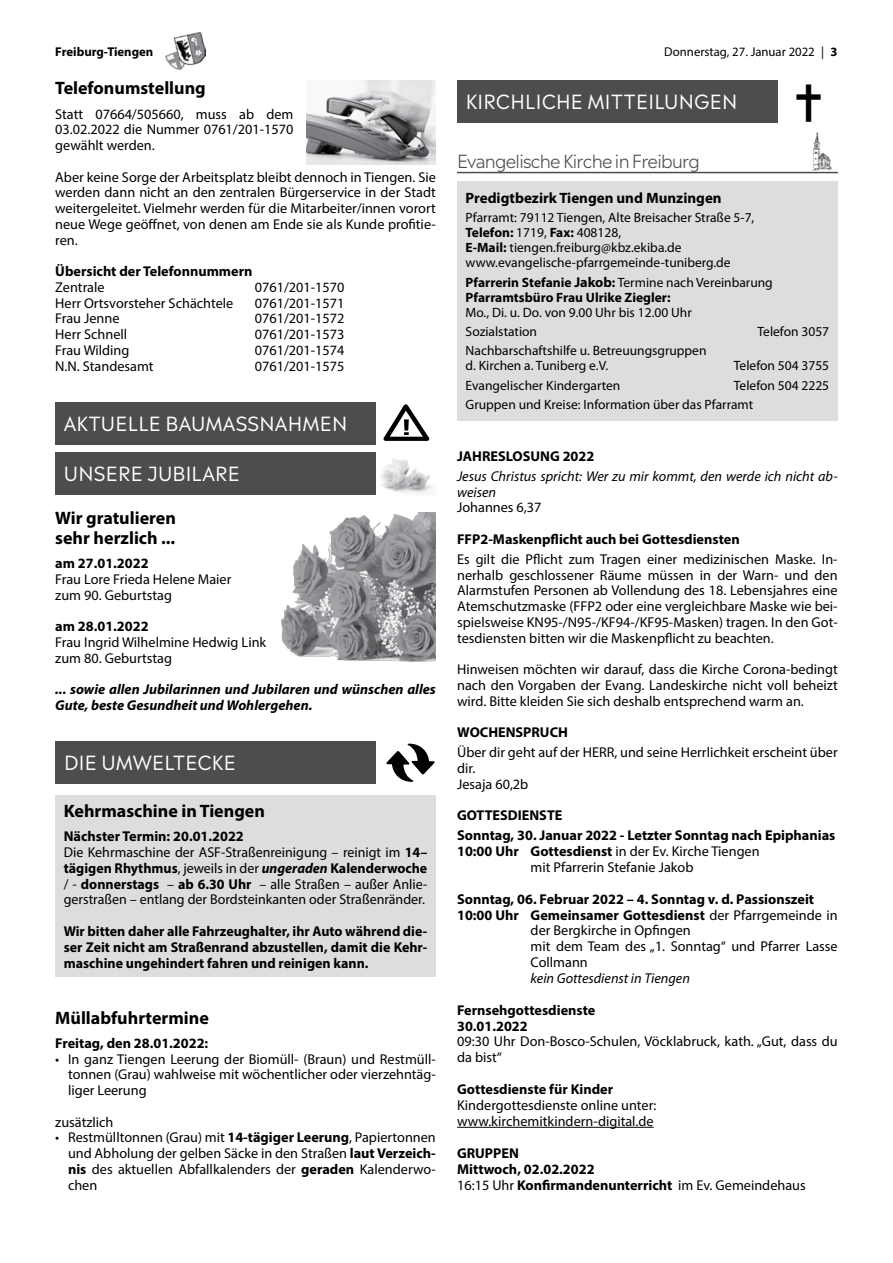
<style>
.page{position:relative;width:893px;height:1263px;background:#fff}
.page>*{position:absolute;margin:0;border:0;box-sizing:border-box;transform-origin:0 0}
.t1{font:19.35px "Madera";letter-spacing:.01em;color:#fff}
.t2{font:700 18px/20.2px "Myriad Pro";color:#000}
.t3{font:300 18px "Madera";letter-spacing:-.04em;color:#4d4d4f}
.t4{font:700 15px "Myriad Pro";color:#000}
.t5{font:14.25px/15.8px "Myriad Pro";color:#000;text-align:justify}
.t6{font:700 14.25px/15.8px "Myriad Pro";color:#000}
.t7{font:italic 700 14.25px/15.8px "Myriad Pro";color:#000}
.t8{font:italic 14.25px/15.8px "Myriad Pro";color:#000}
.t9{font:13.5px/15px "Myriad Pro";color:#000}
.t10{font:700 13.5px/15px "Myriad Pro";color:#000}
.t11{font:12.75px "Myriad Pro";color:#000}
.t12{font:700 12.75px "Myriad Pro";color:#000}
.s1{font-weight:700}
.s2{font-size:14.25px}
.s3{font-weight:400}
.s4{font-weight:700;font-style:italic}
.s5{font-style:italic}
</style>
<div class="page">
<img style="left:166px;top:31px;width:39px;height:39px">
<div style="left:55px;top:402px;width:381px;height:42px;background:#4d4d4f"></div>
<hr style="left:436px;top:402px;width:1px;height:42px;background:#4d4d4f">
<div style="left:377px;top:402px;width:59px;height:42px;background:#fff"></div>
<svg style="left:383px;top:404px;width:46px;height:37px"></svg>
<div style="left:55px;top:453px;width:381px;height:42px;background:#4d4d4f"></div>
<hr style="left:436px;top:453px;width:1px;height:42px;background:#4d4d4f">
<div style="left:377px;top:453px;width:59px;height:42px;background:#fff"></div>
<img style="left:381px;top:458px;width:52px;height:36px">
<div style="left:55px;top:741px;width:381px;height:43px;background:#4d4d4f"></div>
<div style="left:377px;top:741px;width:59px;height:43px;background:#fff"></div>
<svg style="left:386px;top:743px;width:49px;height:39px"></svg>
<hr style="left:457px;top:1127px;width:197px;height:1px;background:#000">
<div style="left:457px;top:81px;width:381px;height:42px;background:#4d4d4f"></div>
<hr style="left:838px;top:81px;width:1px;height:42px;background:#4d4d4f">
<div style="left:778px;top:81px;width:60px;height:42px;background:#fff"></div>
<div style="left:457px;top:181px;width:381px;height:240px;background:#dcddde"></div>
<hr style="left:457px;top:172px;width:381px;height:1px;background:#4d4d4f">
<img style="left:813px;top:132px;width:19px;height:38px">
<img style="left:306px;top:81px;width:130px;height:84px">
<img style="left:281px;top:513px;width:155px;height:149px">
<div style="left:55px;top:795px;width:381px;height:182px;background:#dcddde"></div>
<p class="t12" style="left:55px;top:44px;width:100px">Freiburg-Tiengen</p>
<p class="t11" style="left:664px;top:44px;width:175px">Donnerstag, 27. Januar 2022 | <span class="s1">3</span></p>
<p class="t2" style="left:55px;top:78px;width:152px">Telefonumstellung</p>
<p class="t5" style="left:55px;top:106px;width:240px">Statt 07664/505660, muss ab dem 03.02.2022 die Nummer 0761/201-1570 gewählt werden.</p>
<p class="t5" style="left:55px;top:169px;width:382px">Aber keine Sorge der Arbeitsplatz bleibt dennoch in Tiengen. Sie werden dann nicht an den zentralen Bürgerservice in der Stadt weitergeleitet. Vielmehr werden für die Mitarbeiter/innen vorort neue Wege geöffnet, von denen am Ende sie als Kunde profitie&shy;ren.</p>
<p class="t6" style="left:55px;top:263px;width:199px">Übersicht der Telefonnummern</p>
<p class="t5" style="left:55px;top:279px;width:51px">Zentrale</p>
<p class="t5" style="left:255px;top:279px;width:91px">0761/201-1570</p>
<p class="t5" style="left:55px;top:295px;width:180px">Herr Ortsvorsteher Schächtele</p>
<p class="t5" style="left:255px;top:295px;width:91px">0761/201-1571</p>
<p class="t5" style="left:55px;top:310px;width:66px">Frau Jenne</p>
<p class="t5" style="left:255px;top:310px;width:91px">0761/201-1572</p>
<p class="t5" style="left:55px;top:326px;width:74px">Herr Schnell</p>
<p class="t5" style="left:255px;top:326px;width:91px">0761/201-1573</p>
<p class="t5" style="left:55px;top:342px;width:76px">Frau Wilding</p>
<p class="t5" style="left:255px;top:342px;width:91px">0761/201-1574</p>
<p class="t5" style="left:55px;top:358px;width:100px">N.N. Standesamt</p>
<p class="t5" style="left:255px;top:358px;width:91px">0761/201-1575</p>
<h1 class="t1" style="left:466px;top:85px;width:273px">KIRCHLICHE MITTEILUNGEN</h1>
<p class="t3" style="left:457px;top:146px;width:244px">Evangelische Kirche in Freiburg</p>
<p class="t4" style="left:466px;top:188px;width:258px">Predigtbezirk Tiengen und Munzingen</p>
<p class="t9" style="left:466px;top:210px;width:290px">Pfarramt: 79112 Tiengen, Alte Breisacher Straße 5-7, <span class="s1">Telefon:</span> 1719, <span class="s1">Fax:</span> 408128,<br><span class="s1">E-Mail:</span> tiengen.freiburg@kbz.ekiba.de www.evangelische-pfarrgemeinde-tuniberg.de</p>
<p class="t10" style="left:466px;top:274px;width:309px">Pfarrerin Stefanie <span class="s2">Jakob</span>: <span class="s3">Termine nach Vereinbarung<br></span>Pfarramtsbüro Frau Ulrike Ziegler:</p>
<p class="t9" style="left:466px;top:303px;width:228px;line-height:19.2px">Mo., Di. u. Do. von 9.00 Uhr bis 12.00 Uhr<br>Sozialstation</p>
<p class="t9" style="left:757px;top:324px;width:73px">Telefon 3057</p>
<p class="t9" style="left:466px;top:343px;width:242px">Nachbarschaftshilfe u. Betreuungsgruppen d. Kirchen a. Tuniberg e.V.</p>
<p class="t9" style="left:734px;top:358px;width:97px">Telefon 504 3755</p>
<h1 class="t1" style="left:64px;top:406px;width:285px">AKTUELLE BAUMASSNAHMEN</h1>
<h1 class="t1" style="left:64px;top:457px;width:178px">UNSERE JUBILARE</h1>
<p class="t2" style="left:55px;top:507px;width:122px">Wir gratulieren sehr herzlich ...</p>
<p class="t6" style="left:55px;top:555px;width:95px">am 27.01.2022</p>
<p class="t5" style="left:55px;top:571px;width:178px">Frau Lore Frieda Helene Maier zum 90. Geburtstag</p>
<p class="t6" style="left:55px;top:618px;width:95px">am 28.01.2022</p>
<p class="t5" style="left:55px;top:634px;width:212px">Frau Ingrid Wilhelmine Hedwig Link zum 80. Geburtstag</p>
<p class="t7" style="left:55px;top:681px;width:382px">... sowie allen Jubilarinnen und Jubilaren und wünschen alles<br>Gute, beste Gesundheit und Wohlergehen.</p>
<h1 class="t1" style="left:64px;top:746px;width:173px">DIE UMWELTECKE</h1>
<p class="t2" style="left:64px;top:800px;width:203px">Kehrmaschine in Tiengen</p>
<p class="t5" style="left:64px;top:828px;width:365px;text-align:left"><span class="s1">Nächster Termin: 20.01.2022<br></span>Die Kehrmaschine der ASF-Straßenreinigung – reinigt im <span class="s1">14– tägigen Rhythmus</span>, jeweils in der <span class="s4">ungeraden</span> <span class="s1">Kalenderwoche </span>/ - <span class="s1">donnerstags</span> – <span class="s1">ab 6.30 Uhr</span> – alle Straßen – außer Anlie&shy;gerstraßen – entlang der Bordsteinkanten oder Straßenränder.</p>
<p class="t6" style="left:64px;top:923px;width:365px;text-align:justify">Wir bitten daher alle Fahrzeughalter, ihr Auto während die&shy;ser Zeit nicht am Straßenrand abzustellen, damit die Kehr&shy;maschine ungehindert fahren und reinigen kann.</p>
<p class="t2" style="left:55px;top:1007px;width:155px">Müllabfuhrtermine</p>
<p class="t6" style="left:55px;top:1035px;width:155px">Freitag, den 28.01.2022:</p>
<p class="t5" style="left:68px;top:1051px;width:369px;text-indent:-13px"><span class="s5">•</span> In ganz Tiengen Leerung der Biomüll- (Braun) und Restmüll&shy;tonnen (Grau) wahlweise mit wöchentlicher oder vierzehntäg&shy;liger Leerung</p>
<p class="t5" style="left:55px;top:1114px;width:60px">zusätzlich</p>
<p class="t5" style="left:68px;top:1129px;width:369px;text-indent:-13px"><span class="s5">•</span> Restmülltonnen (Grau) mit <span class="s1">14-tägiger Leerung</span>, Papiertonnen und Abholung der gelben Säcke in den Straßen <span class="s1">laut Verzeich&shy;nis</span> des aktuellen Abfallkalenders der <span class="s1">geraden</span> Kalenderwo&shy;chen</p>
<p class="t9" style="left:466px;top:375px;width:365px;line-height:19.2px;text-indent:268px">Telefon 504 2225<br>Gruppen und Kreise: Information über das Pfarramt</p>
<p class="t9" style="left:466px;top:377px;width:156px">Evangelischer Kindergarten</p>
<p class="t6" style="left:457px;top:448px;width:139px">JAHRESLOSUNG 2022</p>
<p class="t8" style="left:457px;top:468px;width:382px">Jesus Christus spricht: Wer zu mir kommt, den werde ich nicht ab&shy;weisen</p>
<p class="t5" style="left:457px;top:499px;width:86px">Johannes 6,37</p>
<p class="t6" style="left:457px;top:531px;width:284px">FFP2-Maskenpflicht auch bei Gottesdiensten</p>
<p class="t5" style="left:457px;top:551px;width:382px">Es gilt die Pflicht zum Tragen einer medizinischen Maske. In&shy;nerhalb geschlossener Räume müssen in der Warn- und den Alarmstufen Personen ab Vollendung des 18. Lebensjahres eine Atemschutzmaske (FFP2 oder eine vergleichbare Maske wie bei&shy;spielsweise KN95-/N95-/KF94-/KF95-Masken) tragen. In den Got&shy;tesdiensten bitten wir die Maskenpflicht zu beachten.</p>
<p class="t5" style="left:457px;top:661px;width:382px">Hinweisen möchten wir darauf, dass die Kirche Corona-bedingt nach den Vorgaben der Evang. Landeskirche nicht voll beheizt wird. Bitte kleiden Sie sich deshalb entsprechend warm an.</p>
<p class="t6" style="left:457px;top:724px;width:112px">WOCHENSPRUCH</p>
<p class="t5" style="left:457px;top:744px;width:382px;text-align:left">Über dir geht auf der HERR, und seine Herrlichkeit erscheint über dir.<br>Jesaja 60,2b</p>
<p class="t6" style="left:457px;top:805px;width:380px;line-height:20px">GOTTESDIENSTE<br>Sonntag, 30. Januar 2022 - Letzter Sonntag nach Epiphanias</p>
<p class="t5" style="left:457px;top:843px;width:304px;text-align:center"><span class="s1">10:00 Uhr Gottesdienst</span> in der Ev. Kirche Tiengen mit Pfarrerin Stefanie Jakob</p>
<p class="t6" style="left:457px;top:891px;width:358px">Sonntag, 06. Februar 2022 – 4. Sonntag v. d. Passionszeit</p>
<p class="t6" style="left:457px;top:906px;width:382px">10:00 Uhr Gemeinsamer Gottesdienst <span class="s3">der Pfarrgemeinde in</span></p>
<p class="t5" style="left:531px;top:922px;width:162px">der Bergkirche in Opfingen</p>
<p class="t5" style="left:531px;top:938px;width:309px">mit dem Team des „1. Sonntag“ und Pfarrer Lasse</p>
<p class="t5" style="left:531px;top:954px;width:59px">Collmann</p>
<p class="t8" style="left:531px;top:970px;width:161px">kein Gottesdienst in Tiengen</p>
<p class="t6" style="left:457px;top:1002px;width:140px">Fernsehgottesdienste<br>30.01.2022</p>
<p class="t5" style="left:457px;top:1033px;width:382px">09:30 Uhr Don-Bosco-Schulen, Vöcklabruck, kath. „Gut, dass du da bist“</p>
<p class="t6" style="left:457px;top:1081px;width:158px">Gottesdienste für Kinder</p>
<p class="t5" style="left:457px;top:1097px;width:201px">Kindergottesdienste online unter: www.kirchemitkindern-digital.de</p>
<p class="t6" style="left:457px;top:1145px;width:350px">GRUPPEN<br>Mittwoch, 02.02.2022<br><span class="s3">16:15 Uhr</span> Konfirmandenunterricht <span class="s3">im Ev. Gemeindehaus</span></p>
</div>
